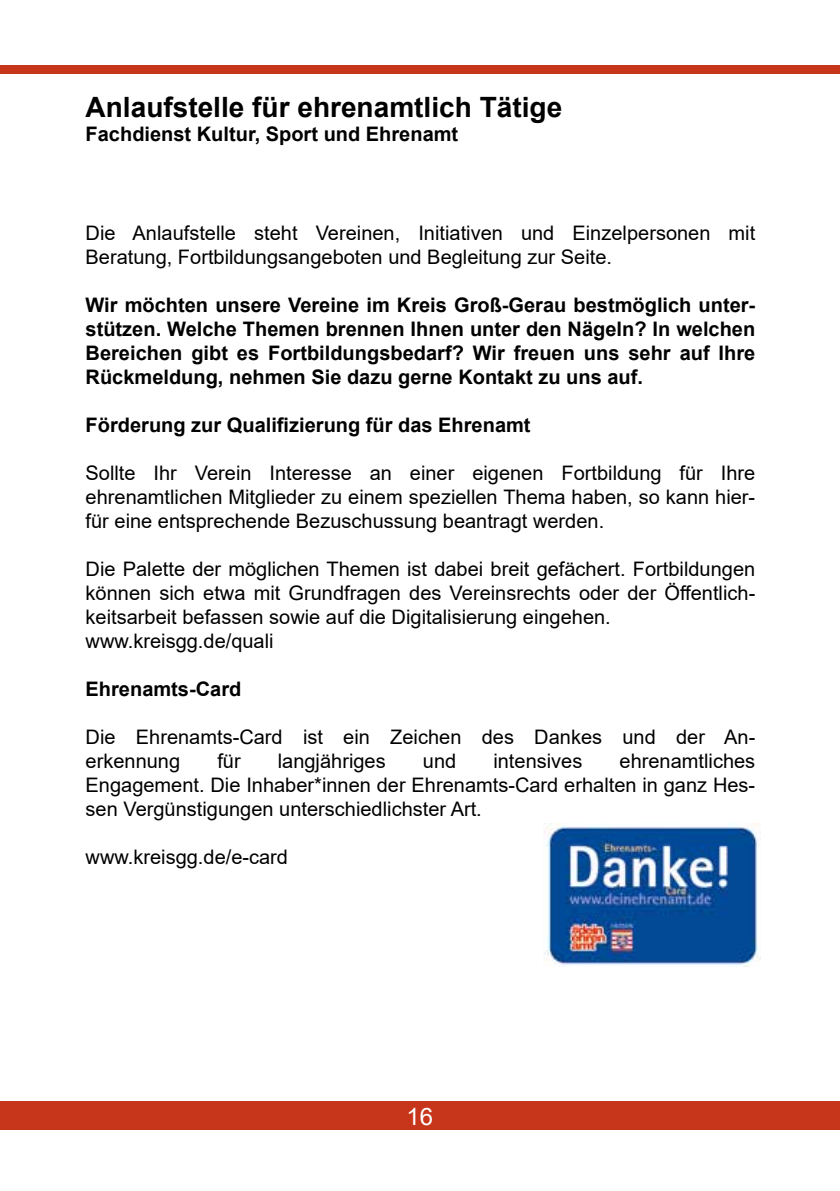
<style>
.page{position:relative;width:840px;height:1191px;background:#fff}
.page>*{position:absolute;margin:0;border:0;box-sizing:border-box;transform-origin:0 0}
.t1{font:700 28px "Arial";color:#000}
.t2{font:24px "Arial";color:#fff}
.t3{font:20px/24px "Arial";color:#000}
.t4{font:700 20px/24px "Arial";color:#000;text-align:justify}
</style>
<div class="page">
<div style="left:0;top:1101px;width:839px;height:28px;background:#c7361b"></div>
<div style="left:0;top:66px;width:839px;height:8px;background:#c7361b"></div>
<img style="left:543px;top:823px;width:217px;height:143px">
<h1 class="t1" style="left:86px;top:87px;width:478px">Anlaufstelle für ehrenamtlich Tätige</h1>
<p class="t4" style="left:86px;top:122px;width:374px">Fachdienst Kultur, Sport und Ehrenamt</p>
<p class="t3" style="left:86px;top:220px;width:670px">Die Anlaufstelle steht Vereinen, Initiativen und Einzelpersonen mit<br>Beratung, Fortbildungsangeboten und Begleitung zur Seite.</p>
<p class="t4" style="left:86px;top:293px;width:671px">Wir möchten unsere Vereine im Kreis Groß-Gerau bestmöglich unter&shy;stützen. Welche Themen brennen Ihnen unter den Nägeln? In welchen Bereichen gibt es Fortbildungsbedarf? Wir freuen uns sehr auf Ihre Rückmeldung, nehmen Sie dazu gerne Kontakt zu uns auf.</p>
<p class="t4" style="left:86px;top:413px;width:446px">Förderung zur Qualifizierung für das Ehrenamt</p>
<p class="t3" style="left:86px;top:460px;width:670px;text-align:justify">Sollte Ihr Verein Interesse an einer eigenen Fortbildung für Ihre ehrenamtlichen Mitglieder zu einem speziellen Thema haben, so kann hier&shy;für eine entsprechende Bezuschussung beantragt werden.</p>
<p class="t3" style="left:86px;top:556px;width:670px">Die Palette der möglichen Themen ist dabei breit gefächert. Fortbildungen können sich etwa mit Grundfragen des Vereinsrechts oder der Öffentlich&shy;keitsarbeit befassen sowie auf die Digitalisierung eingehen. www.kreisgg.de/quali</p>
<p class="t4" style="left:86px;top:677px;width:157px">Ehrenamts-Card</p>
<p class="t3" style="left:86px;top:724px;width:670px">Die Ehrenamts-Card ist ein Zeichen des Dankes und der An&shy;erkennung</p>
<p class="t3" style="left:217px;top:748px;width:25px">für</p>
<p class="t3" style="left:277px;top:748px;width:109px">langjähriges</p>
<p class="t3" style="left:422px;top:748px;width:35px">und</p>
<p class="t3" style="left:493px;top:748px;width:90px">intensives</p>
<p class="t3" style="left:86px;top:748px;width:670px;text-align:justify;text-indent:533px">ehrenamtliches Engagement. Die Inhaber*innen der Ehrenamts-Card erhalten in ganz Hes&shy;sen Vergünstigungen unterschiedlichster Art.</p>
<p class="t3" style="left:86px;top:844px;width:204px">www.kreisgg.de/e-card</p>
<p class="t2" style="left:406px;top:1099px;width:28px">16</p>
</div>
